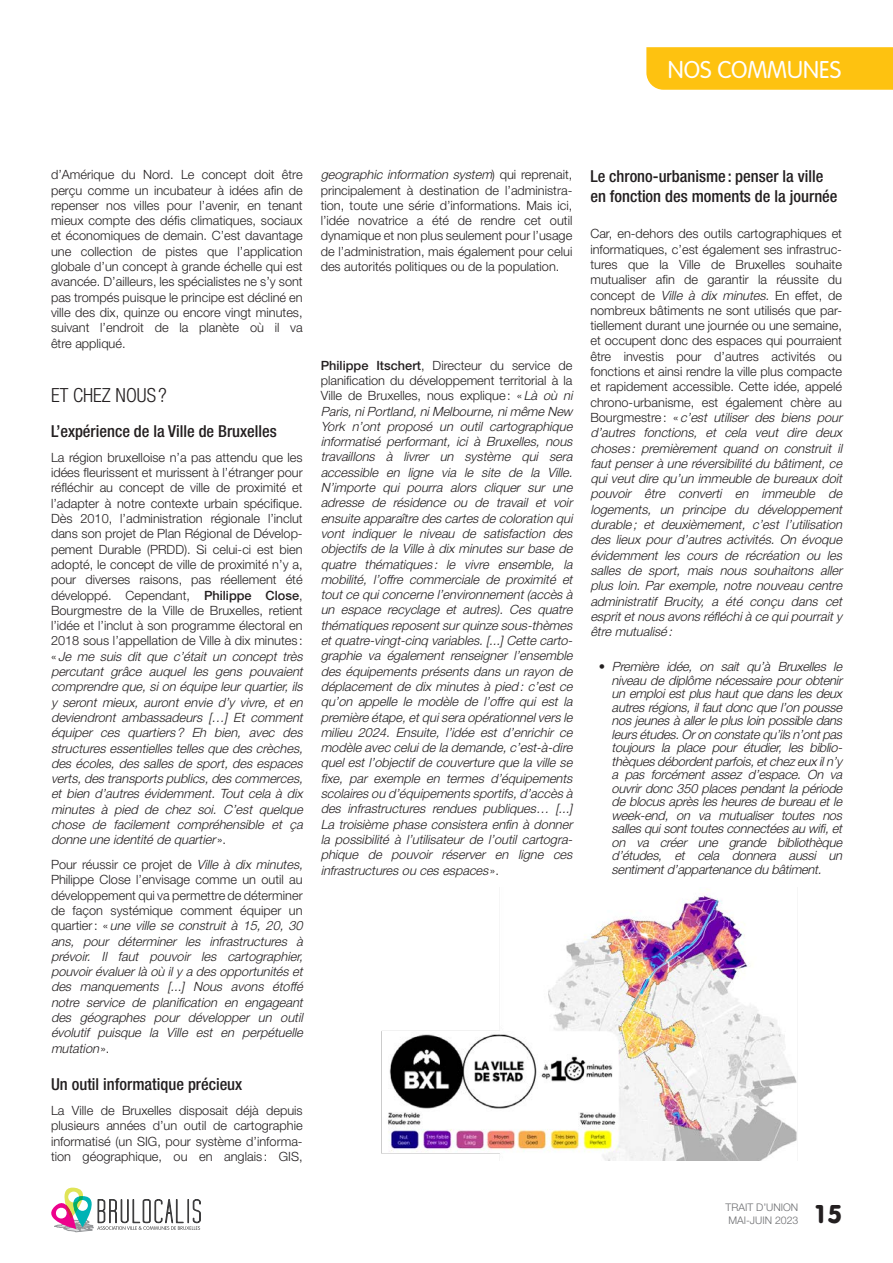
<style>
.page{position:relative;width:893px;height:1263px;background:#fff}
.page>*{position:absolute;margin:0;border:0;box-sizing:border-box;transform-origin:0 0}
.t1{font:27px "VAG Rundschrift D";color:#231f20}
.t2{font:300 25.5px "VAG Rundschrift D";color:#fff}
.t3{font:300 condensed 19.5px "Helvetica Neue LT Pro";color:#231f20}
.t4{font:500 condensed 16.5px/19.8px "Helvetica Neue LT Pro";color:#231f20}
.t5{font:italic 300 12.75px/15.3px "Helvetica Neue LT Pro";color:#231f20}
.t6{font:300 12.75px/15.3px "Helvetica Neue LT Pro";color:#231f20;text-align:justify}
.t7{font:300 10.5px/12.6px "Helvetica Neue LT Pro";color:#6c6d70}
.s1{font-weight:500}
.s2{font-style:italic}
.s3{font-style:normal}
.s4{font-weight:500;font-style:normal}
</style>
<div class="page">
<img style="left:381px;top:889px;width:416px;height:272px">
<svg style="left:51px;top:1187px;width:150px;height:45px"></svg>
<div style="left:646px;top:47px;width:247px;height:43px;background:#fec210"></div>
<h2 class="t2" style="left:668px;top:55px;width:175px">NOS COMMUNES</h2>
<p class="t6" style="left:51px;top:167px;width:253px">d’Amérique du Nord. Le concept doit être perçu comme un incubateur à idées afin de repenser nos villes pour l’avenir, en tenant mieux compte des défis climatiques, sociaux et économiques de demain. C’est davantage une collection de pistes que l’application globale d’un concept à grande échelle qui est avancée. D’ailleurs, les spécialistes ne s’y sont pas trompés puisque le principe est décliné en ville des dix, quinze ou encore vingt minutes, suivant l’endroit de la planète où il va être appliqué.</p>
<h3 class="t3" style="left:51px;top:383px;width:117px">ET CHEZ NOUS ?</h3>
<p class="t4" style="left:51px;top:421px;width:227px">L’expérience de la Ville de Bruxelles</p>
<p class="t6" style="left:51px;top:449px;width:256px;text-align:left">La région bruxelloise n’a pas attendu que les idées fleurissent et murissent à l’étranger pour réfléchir au concept de ville de proximité et l’adapter à notre contexte urbain spécifique.<br>Dès 2010, l’administration régionale l’inclut dans son projet de Plan Régional de Dévelop&shy;pement Durable (PRDD). Si celui-ci est bien adopté, le concept de ville de proximité n’y a, pour diverses raisons, pas réellement été développé. Cependant, <span class="s1">Philippe Close</span>, Bourgmestre de la Ville de Bruxelles, retient l’idée et l’inclut à son programme électoral en 2018 sous l’appellation de Ville à dix minutes : « <span class="s2">Je me suis dit que c’était un concept très percutant grâce auquel les gens pouvaient comprendre que,sion équipe leurquartier,ils y seront mieux, auront envie d’y vivre, et en deviendront ambassadeurs […] Et comment équiper ces quartiers? Eh bien, avec des structures essentielles telles que des crèches, des écoles, des salles de sport, des espaces verts,des transports publics,des commerces, et bien d’autres évidemment. Tout cela à dix minutes à pied de chez soi. C’est quelque chose de facilement compréhensible et ça donne une identité de quartier</span> » .</p>
<p class="t5" style="left:51px;top:856px;width:256px"><span class="s3">Pour réussir ce projet de</span> Ville à dix minutes, <span class="s3">Philippe Close l’envisage comme un outil au développement qui va permettre de déterminer de façon systémique comment équiper un q u a r t i e r : «</span> une ville se construit à 15, 20, 30 ans, pour déterminer les infrastructures à prévoir. Il faut pouvoir les cartographier, pouvoirévaluerlà où ily a des opportunités et des manquements [...] Nous avons étoffé notre service de planification en engageant des géographes pour développer un outil évolutif puisque la Ville est en perpétuelle mutation<span class="s3">» .</span></p>
<p class="t4" style="left:51px;top:1074px;width:193px">Un outil informatique précieux</p>
<p class="t6" style="left:51px;top:1102px;width:253px">La Ville de Bruxelles disposait déjà depuis plusieurs années d’un outil de cartographie informatisé (un SIG, pour système d’informa&shy;tion géographique, ou en anglais : GIS,</p>
<p class="t6" style="left:321px;top:167px;width:253px"><span class="s2">geographic information system</span>) q u i r e p r e n a i t , principalement à destination de l’administra&shy;tion, toute une série d’informations. Mais ici, l’idée novatrice a été de rendre cet outil dynamique et non plus seulement pour l’usage de l’administration, mais également pour celui des autorités politiques ou de la population.</p>
<p class="t5" style="left:321px;top:357px;width:256px"><span class="s4">Philippe Itschert</span><span class="s3">, Directeur du service de planification du développement territorial à la Ville de Bruxelles, nous explique: «</span>Là où ni Paris,niPortland,niMelbourne,nimême New York n’ont proposé un outil cartographique informatisé performant, ici à Bruxelles, nous travaillons à livrer un système qui sera accessible en ligne via le site de la Ville.<br>N’importe qui pourra alors cliquer sur une adresse de résidence ou de travail et voir ensuite apparaître des cartes de coloration qui vont indiquer le niveau de satisfaction des objectifs de la Ville à dix minutes sur base de quatre thématiques : le vivre ensemble, la mobilité, l’offre commerciale de proximité et toutce quiconcerne l’environnement(accès à un espace recyclage et autres) . Ces quatre thématiques reposentsurquinze sous-thèmes etquatre-vingt-cinq variables.[...] Cette carto&shy;graphie va également renseigner l’ensemble des équipements présents dans un rayon de déplacement de dix minutes à pied: c’est ce qu’on appelle le modèle de l’offre qui est la première étape,etquisera opérationnelvers le milieu 2024. Ensuite, l’idée est d’enrichir ce modèle avec celuide la demande,c’est-à-dire quel est l’objectif de couverture que la ville se fixe, par exemple en termes d’équipements scolaires ou d’équipements sportifs,d’accès à des infrastructures rendues publiques… [...] La troisième phase consistera enfin à donner la possibilité à l’utilisateur de l’outil cartogra&shy;phique de pouvoir réserver en ligne ces infrastructures ou ces espaces <span class="s3">» .</span></p>
<p class="t4" style="left:590px;top:166px;width:249px">Le chrono-urbanisme : penser la ville en fonction des moments de la journée</p>
<p class="t5" style="left:590px;top:226px;width:256px"><span class="s3">Car, en-dehors des outils cartographiques et informatiques, c’est également ses infrastruc&shy;tures que la Ville de Bruxelles souhaite mutualiser afin de garantir la réussite du concept de</span> Ville à dix minutes. <span class="s3">En effet, de nombreux bâtiments ne sont utilisés que par&shy;tiellement durant une journée ou une semaine, et occupent donc des espaces qui pourraient être investis pour d’autres activités ou fonctions et ainsi rendre la ville plus compacte et rapidement accessible. Cette idée, appelé chrono-urbanisme, est également chère au B o u r g m e s t r e : «</span> c’est utiliser des biens pour d’autres fonctions, et cela veut dire deux choses : premièrement quand on construit il fautpenserà une réversibilité du bâtiment,ce qui veut dire qu’un immeuble de bureaux doit pouvoir être converti en immeuble de logements, un principe du développement durable; et deuxièmement, c’est l’utilisation des lieux pour d’autres activités. On évoque évidemment les cours de récréation ou les salles de sport, mais nous souhaitons aller plus loin. Par exemple, notre nouveau centre administratif Brucity, a été conçu dans cet espritetnous avons réfléchià ce quipourraity être mutualisé:</p>
<p class="t5" style="left:612px;top:659px;width:235px;line-height:13.5px;text-indent:-13px"><span class="s3">•</span> Première idée, on sait qu’à Bruxelles le niveau de diplôme nécessaire pour obtenir un emploi est plus haut que dans les deux autresrégions,ilfautdonc que l’on pousse nosjeunesà allerle plusloin possible dans leursétudes.Oron constate qu’ilsn’ontpas toujours la place pour étudier, les biblio&shy;thèquesdébordentparfois,etchezeuxiln’y a pas forcément assez d’espace. On va ouvrir donc 350 places pendant la période de blocusaprèslesheuresde bureau etle week-end, on va mutualiser toutes nos sallesquisonttoutesconnectéesau wifi,et on va créer une grande bibliothèque d’études, et cela donnera aussi un sentimentd’appartenance du bâtiment.</p>
<p class="t7" style="left:726px;top:1201px;width:74px">TRAIT D’UNION<br>Mai-Juin</p>
<p class="t7" style="left:775px;top:1213px;width:25px">2023</p>
<h1 class="t1" style="left:816px;top:1198px;width:28px">15</h1>
</div>
